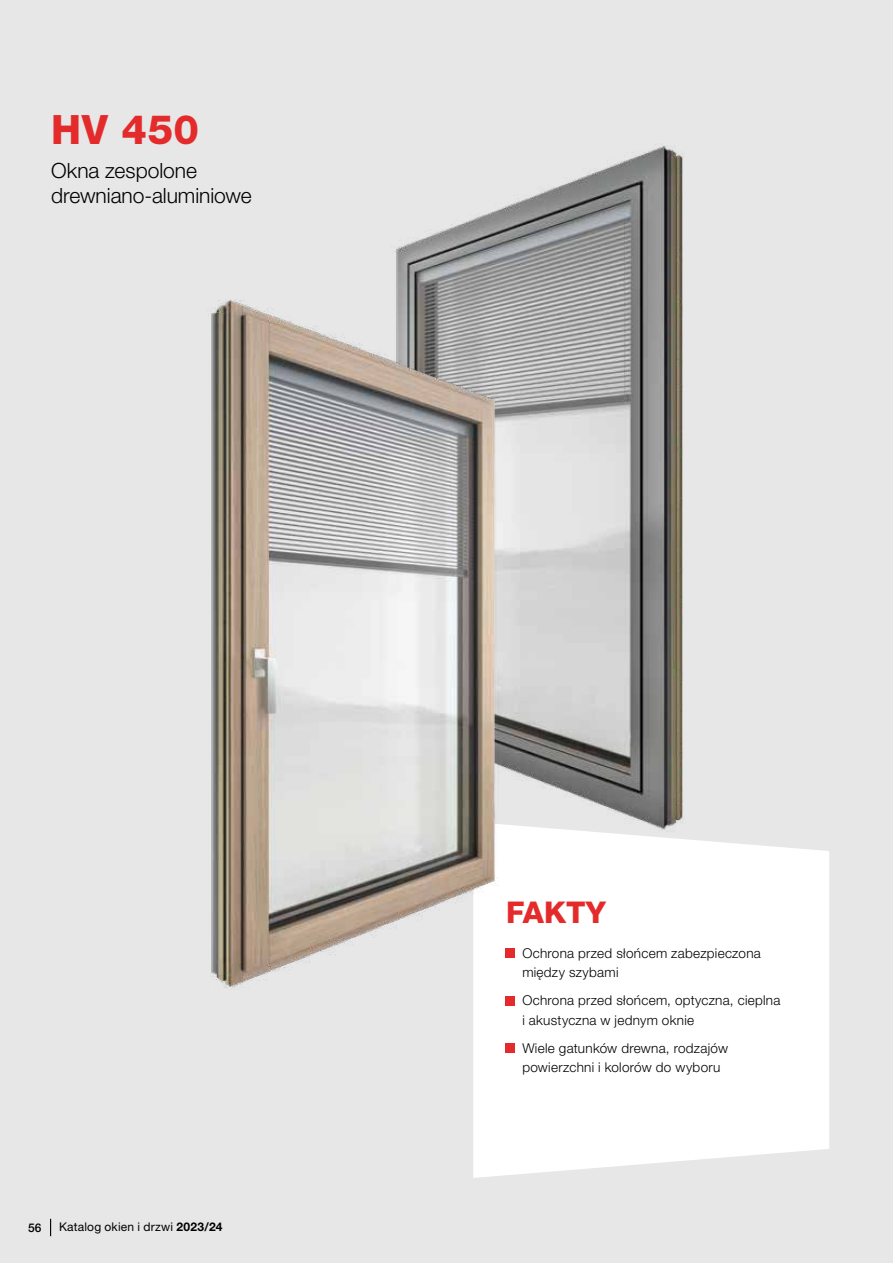
<style>
.page{position:relative;width:893px;height:1263px;background:#e7e7e7}
.page>*{position:absolute;margin:0;border:0;box-sizing:border-box;transform-origin:0 0}
.t1{font:800 40.5px "Helvetica Neue LT Pro";color:#e42b2b}
.t2{font:800 30px "Helvetica Neue LT Pro";color:#e42b2b}
.t3{font:300 21px/25.2px "Helvetica Neue LT Pro";letter-spacing:-.005em;color:#000}
.t4{font:300 13.5px/19.5px "Helvetica Neue LT Pro";letter-spacing:.02em;color:#000}
.t5{font:12px "Helvetica Neue LT Pro";letter-spacing:.015em;color:#000}
.t6{font:500 12px "Helvetica Neue LT Pro";color:#000}
.s1{font-weight:700}
</style>
<div class="page">
<div style="left:473px;top:832px;width:356px;height:346px;background:#fff"></div>
<div style="left:505px;top:948px;width:10px;height:9px;background:#e42b2b"></div>
<div style="left:505px;top:996px;width:10px;height:9px;background:#e42b2b"></div>
<div style="left:505px;top:1043px;width:10px;height:10px;background:#e42b2b"></div>
<img style="left:395px;top:144px;width:290px;height:688px">
<img style="left:207px;top:300px;width:292px;height:690px">
<svg style="left:50px;top:1219px;width:1px;height:17px"></svg>
<h1 class="t1" style="left:51px;top:105px;width:149px">HV 450</h1>
<h3 class="t3" style="left:51px;top:157px;width:202px">Okna zespolone drewniano-aluminiowe</h3>
<p class="t6" style="left:28px;top:1220px;width:15px">56</p>
<p class="t5" style="left:59px;top:1219px;width:165px">Katalog okien i drzwi <span class="s1">2023/24</span></p>
<h2 class="t2" style="left:506px;top:895px;width:101px">FAKTY</h2>
<p class="t4" style="left:522px;top:943px;width:240px">Ochrona przed słońcem zabezpieczona między szybami</p>
<p class="t4" style="left:522px;top:990px;width:260px">Ochrona przed słońcem, optyczna, cieplna i akustyczna w jednym oknie</p>
<p class="t4" style="left:522px;top:1038px;width:207px">Wiele gatunków drewna, rodzajów powierzchni i kolorów do wyboru</p>
</div>
